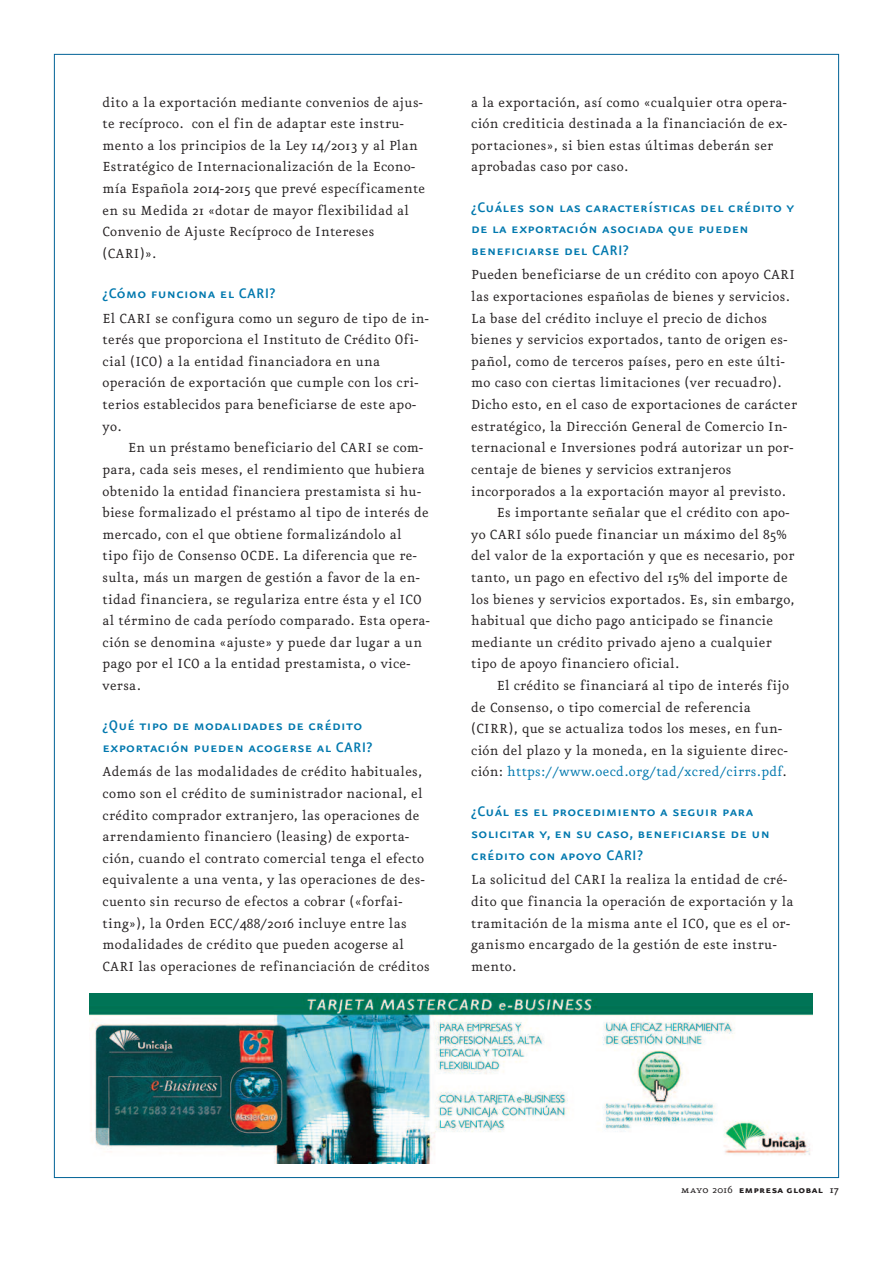
<style>
.page{position:relative;width:893px;height:1263px;background:#fff}
.page>*{position:absolute;margin:0;border:0;box-sizing:border-box;transform-origin:0 0}
.t1{font:16.5px/21.6px "Eureka Sans Medium Caps";letter-spacing:.02em;color:#0078ae}
.t2{font:15.75px/21.6px "Eureka";letter-spacing:.02em;color:#231f20}
.t3{font:15.75px "Eureka";letter-spacing:.02em;color:#0078ae}
.t4{font:12px "Eureka Sans Bold Caps";letter-spacing:.025em;color:#231f20}
.s1{color:#231f20}
.s2{font-family:"Eureka Small Caps"}
.s3{font-family:"Eureka"}
.s4{font-family:"Eureka";font-weight:500}
</style>
<div class="page">
<img style="left:90px;top:993px;width:723px;height:170px">
<p class="t2" style="left:103px;top:92px;width:324px">dito a la exportación mediante convenios de ajus&shy;te recíproco. con el fin de adaptar este instru&shy;mento a los principios de la Ley 14/2013 y al Plan Estratégico de Internacionalización de la Econo&shy;mía Española 2014-2015 que prevé específicamente en su Medida 21 «dotar de mayor flexibilidad al Convenio de Ajuste Recíproco de Intereses (CARI)».</p>
<p class="t1" style="left:103px;top:281px;width:174px">¿Cómo funciona el CARI?</p>
<p class="t2" style="left:103px;top:308px;width:328px">El CARI se configura como un seguro de tipo de in&shy;terés que proporciona el Instituto de Crédito Ofi&shy;cial (ICO) a la entidad financiadora en una operación de exportación que cumple con los cri&shy;terios establecidos para beneficiarse de este apo&shy;yo.</p>
<p class="t2" style="left:103px;top:438px;width:329px;text-indent:26px">En un préstamo beneficiario del CARI se com&shy;para, cada seis meses, el rendimiento que hubiera obtenido la entidad financiera prestamista si hu&shy;biese formalizado el préstamo al tipo de interés de mercado, con el que obtiene formalizándolo al tipo fijo de Consenso OCDE. La diferencia que re&shy;sulta, más un margen de gestión a favor de la en&shy;tidad financiera, se regulariza entre ésta y el ICO al término de cada período comparado. Esta opera&shy;ción se denomina «ajuste» y puede dar lugar a un pago por el ICO a la entidad prestamista, o vice&shy;versa.</p>
<p class="t1" style="left:103px;top:713px;width:271px">¿Qué tipo de modalidades de crédito exportación pueden acogerse al CARI?</p>
<p class="t2" style="left:103px;top:762px;width:329px">Además de las modalidades de crédito habituales, como son el crédito de suministrador nacional, el crédito comprador extranjero, las operaciones de arrendamiento financiero (leasing) de exporta&shy;ción, cuando el contrato comercial tenga el efecto equivalente a una venta, y las operaciones de des&shy;cuento sin recurso de efectos a cobrar («forfai&shy;ting»), la Orden ECC/488/2016 incluye entre las modalidades de crédito que pueden acogerse al CARI las operaciones de refinanciación de créditos</p>
<p class="t2" style="left:471px;top:92px;width:317px">a la exportación, así como «cualquier otra opera&shy;ción crediticia destinada a la financiación de ex&shy;portaciones», si bien estas últimas deberán ser aprobadas caso por caso.</p>
<p class="t1" style="left:471px;top:195px;width:325px">¿Cuáles son las características del crédito y de la exportación asociada que pueden beneficiarse del CARI?</p>
<p class="t2" style="left:471px;top:265px;width:325px">Pueden beneficiarse de un crédito con apoyo CARI</p>
<p class="t2" style="left:471px;top:286px;width:320px">las exportaciones españolas de bienes y servicios.</p>
<p class="t2" style="left:471px;top:308px;width:297px">La base del crédito incluye el precio de dichos</p>
<p class="t2" style="left:471px;top:330px;width:318px">bienes y servicios exportados, tanto de origen es-</p>
<p class="t2" style="left:471px;top:351px;width:315px">pañol, como de terceros países, pero en este últi-</p>
<p class="t2" style="left:471px;top:373px;width:312px">mo caso con ciertas limitaciones (ver recuadro).</p>
<p class="t2" style="left:471px;top:394px;width:327px">Dicho esto, en el caso de exportaciones de carácter</p>
<p class="t2" style="left:471px;top:416px;width:317px">estratégico, la Dirección General de Comercio In-</p>
<p class="t2" style="left:471px;top:438px;width:324px">ternacional e Inversiones podrá autorizar un por-</p>
<p class="t2" style="left:471px;top:459px;width:262px">centaje de bienes y servicios extranjeros</p>
<p class="t2" style="left:471px;top:481px;width:316px">incorporados a la exportación mayor al previsto.</p>
<p class="t2" style="left:497px;top:502px;width:294px">Es importante señalar que el crédito con apo-</p>
<p class="t2" style="left:471px;top:524px;width:317px">yo CARI sólo puede financiar un máximo del 85%</p>
<p class="t2" style="left:471px;top:546px;width:325px">del valor de la exportación y que es necesario, por</p>
<p class="t2" style="left:471px;top:567px;width:318px">tanto, un pago en efectivo del 15% del importe de</p>
<p class="t2" style="left:471px;top:589px;width:325px">los bienes y servicios exportados. Es, sin embargo,</p>
<p class="t2" style="left:471px;top:610px;width:303px">habitual que dicho pago anticipado se financie</p>
<p class="t2" style="left:471px;top:632px;width:302px">mediante un crédito privado ajeno a cualquier</p>
<p class="t2" style="left:471px;top:654px;width:210px">tipo de apoyo financiero oficial.</p>
<p class="t2" style="left:497px;top:675px;width:294px">El crédito se financiará al tipo de interés fijo</p>
<p class="t2" style="left:471px;top:697px;width:281px">de Consenso, o tipo comercial de referencia</p>
<p class="t2" style="left:471px;top:718px;width:312px">(CIRR), que se actualiza todos los meses, en fun-</p>
<p class="t2" style="left:471px;top:740px;width:318px">ción del plazo y la moneda, en la siguiente direc-</p>
<p class="t3" style="left:471px;top:764px;width:317px"><span class="s1">ción:</span> https://www.oecd.org/tad/xcred/cirrs.pdf<span class="s1">.</span></p>
<p class="t1" style="left:471px;top:800px;width:300px">¿Cuál es el procedimiento a seguir para solicitar y, en su caso, beneficiarse de un crédito con apoyo CARI?</p>
<p class="t2" style="left:471px;top:870px;width:324px">La solicitud del CARI la realiza la entidad de cré&shy;dito que financia la operación de exportación y la tramitación de la misma ante el ICO, que es el or&shy;ganismo encargado de la gestión de este instru&shy;mento.</p>
<p class="t4" style="left:681px;top:1184px;width:159px"><span class="s2">mayo</span> <span class="s3">2016</span> empresa global <span class="s4">17</span></p>
</div>
